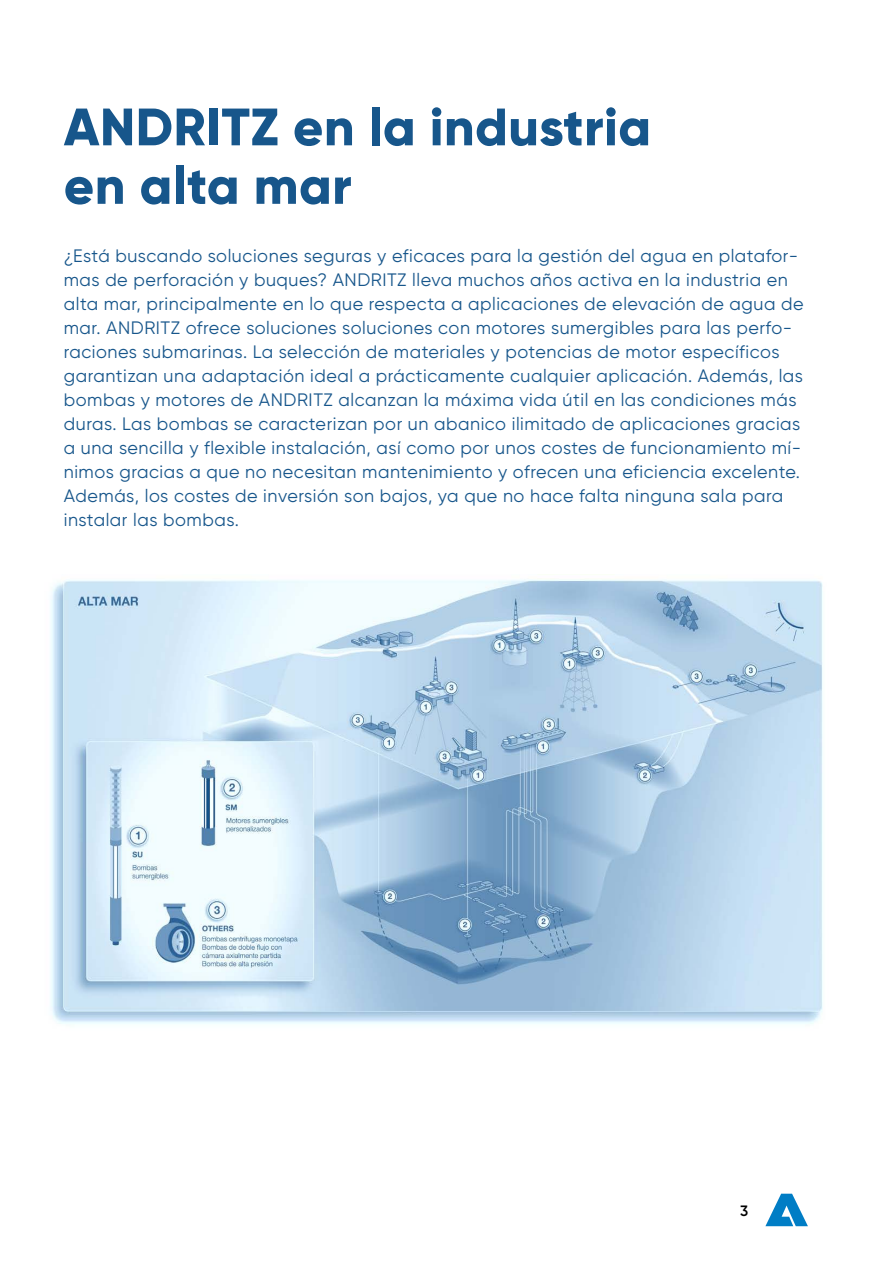
<style>
.page{position:relative;width:893px;height:1263px;background:#fff}
.page>*{position:absolute;margin:0;border:0;box-sizing:border-box;transform-origin:0 0}
.ANDRITZ_Level_2-3_He{font:800 52.5px "Gilroy";letter-spacing:.01em;color:#17568b}
.ANDRITZ_Level_2-3_In{font:18px/24px "Gilroy";letter-spacing:.03em;color:#17568b}
.t1{font:600 15px "Gilroy";color:#000}
</style>
<div class="page">
<svg style="left:765px;top:1194px;width:43px;height:32px"></svg>
<img style="left:50px;top:579px;width:773px;height:446px">
<p class="ANDRITZ_Level_2-3_He" style="left:64px;top:94px;width:589px">ANDRITZ en la industria</p>
<p class="ANDRITZ_Level_2-3_He" style="left:64px;top:152px;width:289px">en alta mar</p>
<p class="ANDRITZ_Level_2-3_In" style="left:64px;top:244px;width:741px">¿Está buscando soluciones seguras y eficaces para la gestión del agua en platafor&shy;mas de perforación y buques? ANDRITZ lleva muchos años activa en la industria en alta mar, principalmente en lo que respecta a aplicaciones de elevación de agua de mar. ANDRITZ ofrece soluciones soluciones con motores sumergibles para las perfo&shy;raciones submarinas. La selección de materiales y potencias de motor específicos garantizan una adaptación ideal a prácticamente cualquier aplicación. Además, las bombas y motores de ANDRITZ alcanzan la máxima vida útil en las condiciones más duras. Las bombas se caracterizan por un abanico ilimitado de aplicaciones gracias a una sencilla y flexible instalación, así como por unos costes de funcionamiento mí&shy;nimos gracias a que no necesitan mantenimiento y ofrecen una eficiencia excelente.<br>Además, los costes de inversión son bajos, ya que no hace falta ninguna sala para instalar las bombas.</p>
<p class="t1" style="left:740px;top:1201px;width:10px">3</p>
</div>
